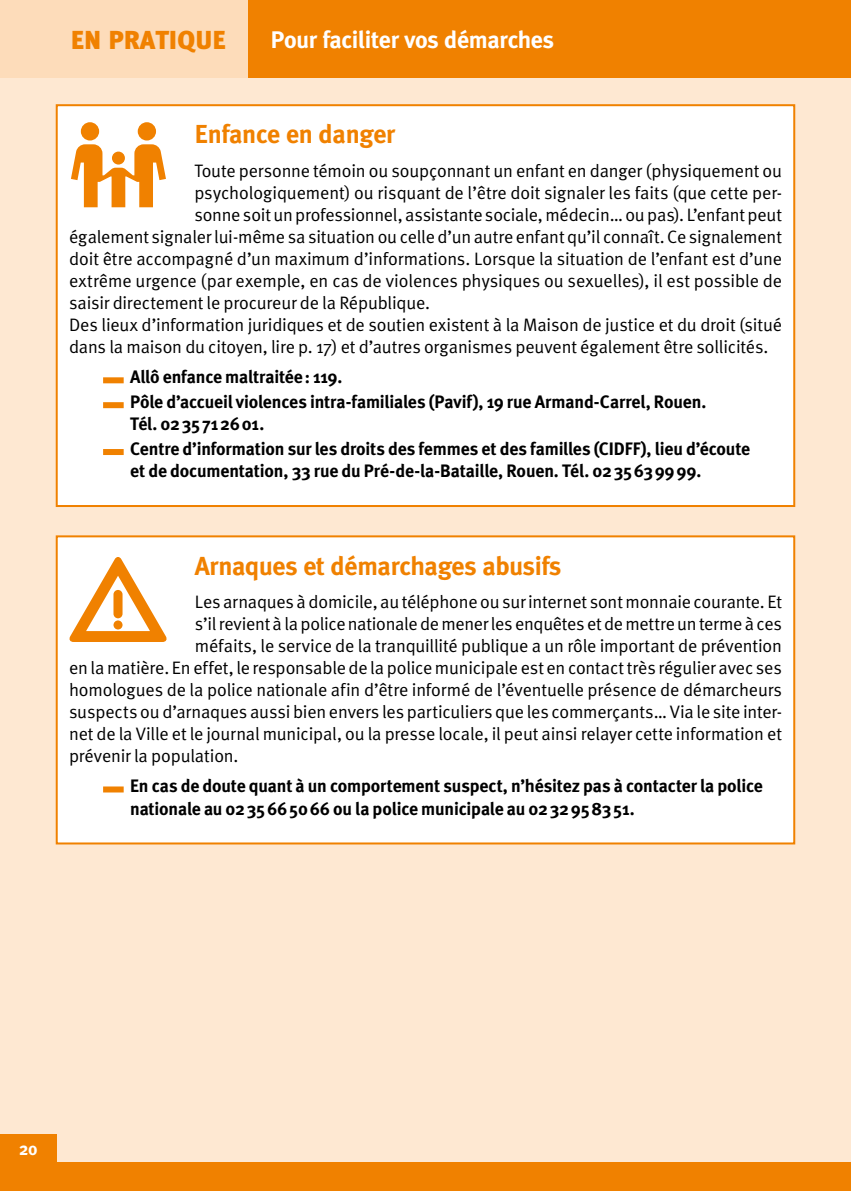
<style>
.page{position:relative;width:851px;height:1191px;background:#fff}
.page>*{position:absolute;margin:0;border:0;box-sizing:border-box;transform-origin:0 0}
.t1{font:700 26px "Meta Plus";letter-spacing:-.015em;color:#f08100}
.t2{font:26px "Meta Black Caps";color:#f08100}
.t3{font:700 24px "Meta Plus";letter-spacing:-.015em;color:#fff}
.t4{font:18px "Meta Normal";letter-spacing:-.01em;color:#000}
.t5{font:700 18px/24.8px "Meta";letter-spacing:-.01em;color:#000}
.t6{font:700 18px "Meta Plus";color:#fff;scale:.95 1}
</style>
<div class="page">
<hr style="left:850px;top:0;width:1px;height:1174px;background:#fee8d2">
<div style="left:0;top:0;width:850px;height:1185px;background:#fee8d2"></div>
<div style="left:57px;top:105px;width:737px;height:401px;background:#fff"></div>
<div style="left:103px;top:377px;width:21px;height:6px;background:#f08100"></div>
<div style="left:103px;top:402px;width:21px;height:6px;background:#f08100"></div>
<div style="left:103px;top:449px;width:21px;height:6px;background:#f08100"></div>
<div style="left:56px;top:104px;width:739px;height:403px;border:2px solid #f08100"></div>
<svg style="left:71px;top:144px;width:95px;height:63px"></svg>
<div style="left:81px;top:122px;width:18px;height:18px;background:#f08100;border-radius:50%"></div>
<div style="left:112px;top:152px;width:13px;height:12px;background:#f08100;border-radius:50%"></div>
<div style="left:138px;top:122px;width:18px;height:18px;background:#f08100;border-radius:50%"></div>
<div style="left:57px;top:536px;width:737px;height:307px;background:#fff"></div>
<div style="left:103px;top:786px;width:21px;height:6px;background:#f08100"></div>
<div style="left:56px;top:535px;width:739px;height:309px;border:2px solid #f08100"></div>
<svg style="left:69px;top:557px;width:98px;height:85px"></svg>
<div style="left:113px;top:590px;width:9px;height:28px;background:#f08100;border-radius:5px"></div>
<div style="left:113px;top:620px;width:9px;height:9px;background:#f08100;border-radius:50%"></div>
<hr style="left:850px;top:0;width:1px;height:78px;background:#003356">
<div style="left:0;top:0;width:850px;height:78px;background:#f08100"></div>
<div style="left:0;top:0;width:247px;height:78px;background:#fddcba"></div>
<div style="left:0;top:1134px;width:57px;height:28px;background:#f08100"></div>
<svg style="left:850px;top:1162px;width:1px;height:29px"></svg>
<div style="left:0;top:1162px;width:850px;height:29px;background:#f08100"></div>
<h1 class="t2" style="left:71px;top:24px;width:156px">EN PRATIQUE</h1>
<h2 class="t3" style="left:270px;top:26px;width:285px">Pour faciliter vos démarches</h2>
<h1 class="t1" style="left:194px;top:119px;width:202px">Enfance en danger</h1>
<p class="t4" style="left:194px;top:160px;width:589px">Toute personne témoin ou soupçonnant un enfant en danger (physiquement ou</p>
<p class="t4" style="left:194px;top:182px;width:589px">psychologiquement) ou risquant de l’être doit signaler les faits (que cette per-</p>
<p class="t4" style="left:194px;top:204px;width:589px">sonne soit un professionnel, assistante sociale, médecin… ou pas). L’enfant peut</p>
<p class="t4" style="left:69px;top:226px;width:714px">également signaler lui-même sa situation ou celle d’un autre enfant qu’il connaît. Ce signalement</p>
<p class="t4" style="left:69px;top:248px;width:714px">doit être accompagné d’un maximum d’informations. Lorsque la situation de l’enfant est d’une</p>
<p class="t4" style="left:69px;top:270px;width:714px">extrême urgence (par exemple, en cas de violences physiques ou sexuelles), il est possible de</p>
<p class="t4" style="left:69px;top:292px;width:362px">saisir directement le procureur de la République.</p>
<p class="t4" style="left:69px;top:314px;width:714px">Des lieux d’information juridiques et de soutien existent à la Maison de justice et du droit (situé</p>
<p class="t4" style="left:69px;top:336px;width:700px">dans la maison du citoyen, lire p. 17) et d’autres organismes peuvent également être sollicités.</p>
<p class="t5" style="left:130px;top:364px;width:577px">Allô enfance maltraitée: 119.<br>Pôle d’accueil violences intra-familiales (Pavif), 19 rue Armand-Carrel, Rouen.</p>
<p class="t5" style="left:130px;top:411px;width:621px">Tél. 0235712601.<br>Centre d’information sur les droits des femmes et des familles (CIDFF), lieu d’écoute</p>
<p class="t5" style="left:130px;top:458px;width:572px">et de documentation, 33 rue du Pré-de-la-Bataille, Rouen. Tél. 0235639999.</p>
<h1 class="t1" style="left:195px;top:550px;width:368px">Arnaques et démarchages abusifs</h1>
<p class="t4" style="left:195px;top:591px;width:588px">Les arnaques à domicile, au téléphone ou sur internet sont monnaie courante. Et</p>
<p class="t4" style="left:195px;top:613px;width:588px">s’il revient à la police nationale de mener les enquêtes et de mettre un terme à ces</p>
<p class="t4" style="left:195px;top:635px;width:588px">méfaits, le service de la tranquillité publique a un rôle important de prévention</p>
<p class="t4" style="left:69px;top:657px;width:714px">en la matière. En effet, le responsable de la police municipale est en contact très régulier avec ses</p>
<p class="t4" style="left:69px;top:679px;width:714px">homologues de la police nationale afin d’être informé de l’éventuelle présence de démarcheurs</p>
<p class="t4" style="left:69px;top:701px;width:714px">suspects ou d’arnaques aussi bien envers les particuliers que les commerçants… Via le site inter-</p>
<p class="t4" style="left:69px;top:723px;width:714px">net de la Ville et le journal municipal, ou la presse locale, il peut ainsi relayer cette information et</p>
<p class="t4" style="left:69px;top:745px;width:171px">prévenir la population.</p>
<p class="t5" style="left:130px;top:775px;width:634px;line-height:22px">En cas de doute quant à un comportement suspect, n’hésitez pas à contacter la police nationale au 0235665066 ou la police municipale au 0232958351.</p>
<p class="t6" style="left:19px;top:1138px;width:21px">20</p>
</div>
